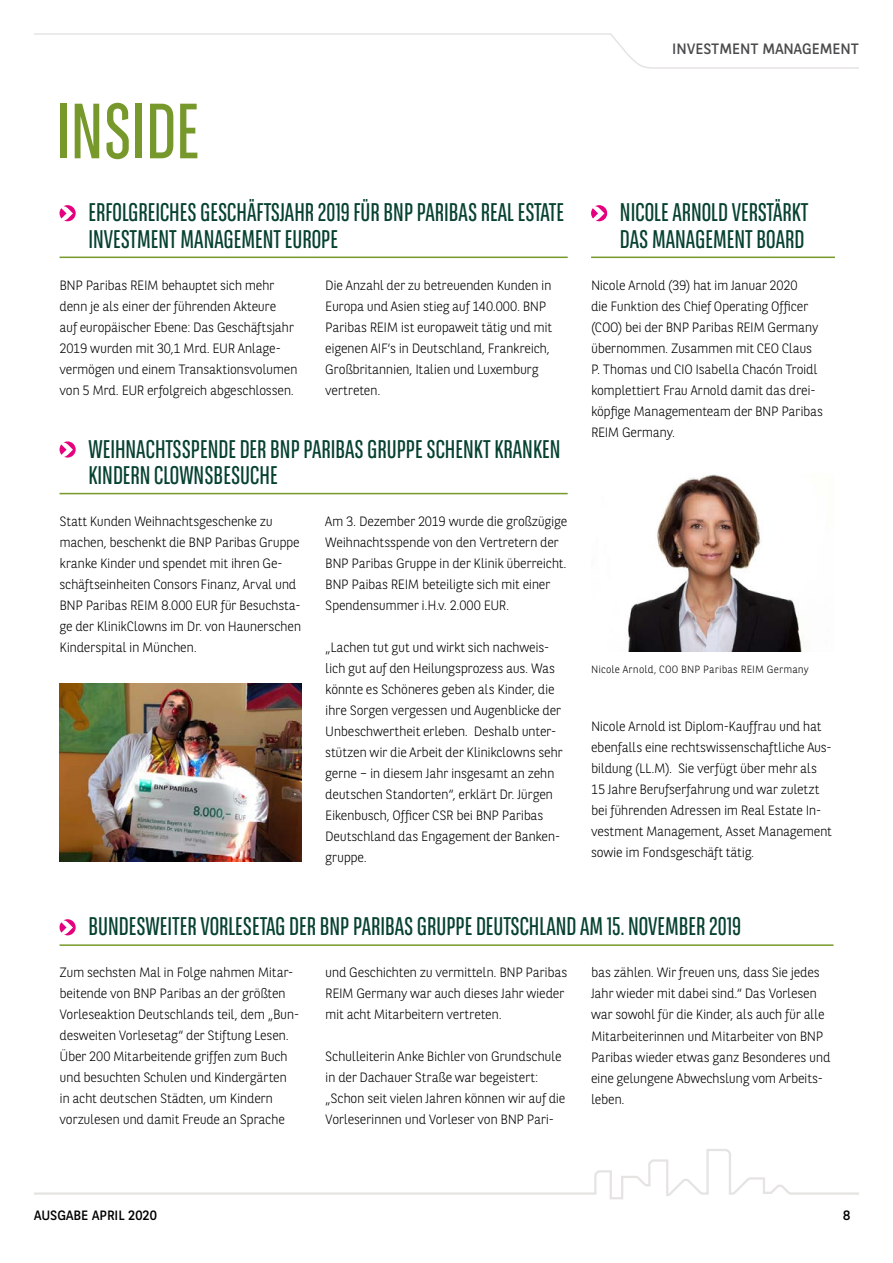
<style>
.page{position:relative;width:893px;height:1263px;background:#fff}
.page>*{position:absolute;margin:0;border:0;box-sizing:border-box;transform-origin:0 0}
.t1{font:78px "BNPP Sans Condensed";color:#77992b}
.t2{font:25.5px/26.2px "BNPP Sans Condensed";color:#074231}
.t3{font:15px "BNPP Sans";color:#4b4b4d}
.t4{font:300 13.5px/21px "BNPP Sans";letter-spacing:-.02em;color:#000}
.t5{font:13.5px "BNPP Sans";color:#000}
.t6{font:300 10.5px "BNPP Sans";letter-spacing:.015em;color:#000}
</style>
<div class="page">
<svg style="left:34px;top:33px;width:825px;height:36px"></svg>
<svg style="left:34px;top:1149px;width:825px;height:51px"></svg>
<hr style="left:60px;top:944px;width:773px;height:2px;background:#77992b">
<svg style="left:60px;top:919px;width:16px;height:16px"></svg>
<hr style="left:591px;top:257px;width:244px;height:1px;background:#77992b">
<svg style="left:591px;top:205px;width:16px;height:16px"></svg>
<img style="left:628px;top:474px;width:177px;height:178px">
<img style="left:60px;top:683px;width:242px;height:179px">
<hr style="left:60px;top:257px;width:508px;height:1px;background:#77992b">
<svg style="left:60px;top:205px;width:16px;height:16px"></svg>
<hr style="left:60px;top:493px;width:508px;height:1px;background:#77992b">
<svg style="left:60px;top:441px;width:16px;height:17px"></svg>
<h1 class="t1" style="left:56px;top:82px;width:145px">INSIDE</h1>
<h2 class="t2" style="left:88px;top:199px;width:477px">ERFOLGREICHES GESCHÄFTSJAHR 2019 FÜR BNP PARIBAS REAL ESTATE<br>INVESTMENT MANAGEMENT EUROPE</h2>
<p class="t4" style="left:60px;top:274px;width:240px">BNP Paribas REIM behauptet sich mehr denn je als einer der führenden Akteure<br>auf europäischer Ebene: Das Geschäftsjahr 2019 wurden mit 30,1 Mrd. EUR Anlage&shy;vermögen und einem Transaktionsvolumen von 5 Mrd. EUR erfolgreich abgeschlossen.</p>
<p class="t4" style="left:325px;top:274px;width:228px">Die Anzahl der zu betreuenden Kunden in Europa und Asien stieg auf 140.000. BNP Paribas REIM ist europaweit tätig und mit eigenen AIF‘s in Deutschland, Frankreich, Großbritannien, Italien und Luxemburg vertreten.</p>
<h2 class="t2" style="left:88px;top:435px;width:474px">WEIHNACHTSSPENDE DER BNP PARIBAS GRUPPE SCHENKT KRANKEN<br>KINDERN CLOWNSBESUCHE</h2>
<p class="t4" style="left:60px;top:510px;width:243px">Statt Kunden Weihnachtsgeschenke zu machen, beschenkt die BNP Paribas Gruppe kranke Kinder und spendet mit ihren Ge&shy;schäftseinheiten Consors Finanz, Arval und BNP Paribas REIM 8.000 EUR für Besuchsta&shy;ge der KlinikClowns im Dr. von Haunerschen Kinderspital in München.</p>
<p class="t4" style="left:325px;top:510px;width:243px">Am 3. Dezember 2019 wurde die großzügige Weihnachtsspende von den Vertretern der BNP Paribas Gruppe in der Klinik überreicht.<br>BNP Paibas REIM beteiligte sich mit einer Spendensummer i.H.v. 2.000 EUR.</p>
<p class="t4" style="left:325px;top:636px;width:239px">„Lachen tut gut und wirkt sich nachweis&shy;lich gut auf den Heilungsprozess aus. Was könnte es Schöneres geben als Kinder, die ihre Sorgen vergessen und Augenblicke der Unbeschwertheit erleben. Deshalb unter&shy;stützen wir die Arbeit der Klinikclowns sehr gerne – in diesem Jahr insgesamt an zehn deutschen Standorten“, erklärt Dr. Jürgen Eikenbusch, Officer CSR bei BNP Paribas Deutschland das Engagement der Banken&shy;gruppe.</p>
<p class="t3" style="left:672px;top:38px;width:188px">INVESTMENT MANAGEMENT</p>
<h2 class="t2" style="left:620px;top:199px;width:190px">NICOLE ARNOLD VERSTÄRKT<br>DAS MANAGEMENT BOARD</h2>
<p class="t4" style="left:591px;top:274px;width:234px">Nicole Arnold (39) hat im Januar 2020<br>die Funktion des Chief Operating Officer (COO) bei der BNP Paribas REIM Germany übernommen. Zusammen mit CEO Claus P. Thomas und CIO Isabella Chacón Troidl komplettiert Frau Arnold damit das drei&shy;köpfige Managementeam der BNP Paribas REIM Germany.</p>
<p class="t6" style="left:591px;top:662px;width:219px">Nicole Arnold, COO BNP Paribas REIM Germany</p>
<p class="t4" style="left:591px;top:715px;width:242px">Nicole Arnold ist Diplom-Kauffrau und hat ebenfalls eine rechtswissenschaftliche Aus&shy;bildung (LL.M). Sie verfügt über mehr als 15 Jahre Berufserfahrung und war zuletzt bei führenden Adressen im Real Estate In&shy;vestment Management, Asset Management sowie im Fondsgeschäft tätig.</p>
<h2 class="t2" style="left:88px;top:913px;width:654px">BUNDESWEITER VORLESETAG DER BNP PARIBAS GRUPPE DEUTSCHLAND AM 15. NOVEMBER 2019</h2>
<p class="t4" style="left:60px;top:961px;width:242px">Zum sechsten Mal in Folge nahmen Mitar&shy;beitende von BNP Paribas an der größten Vorleseaktion Deutschlands teil, dem „Bun&shy;desweiten Vorlesetag“ der Stiftung Lesen.<br>Über 200 Mitarbeitende griffen zum Buch und besuchten Schulen und Kindergärten in acht deutschen Städten, um Kindern vorzulesen und damit Freude an Sprache</p>
<p class="t4" style="left:325px;top:961px;width:244px">und Geschichten zu vermitteln. BNP Paribas<br>REIM Germany war auch dieses Jahr wieder mit acht Mitarbeitern vertreten.</p>
<p class="t4" style="left:325px;top:1046px;width:242px">Schulleiterin Anke Bichler von Grundschule in der Dachauer Straße war begeistert: „Schon seit vielen Jahren können wir auf die Vorleserinnen und Vorleser von BNP Pari-</p>
<p class="t4" style="left:591px;top:962px;width:241px">bas zählen. Wir freuen uns, dass Sie jedes Jahr wieder mit dabei sind.“ Das Vorlesen war sowohl für die Kinder, als auch für alle Mitarbeiterinnen und Mitarbeiter von BNP Paribas wieder etwas ganz Besonderes und eine gelungene Abwechslung vom Arbeits&shy;leben.</p>
<p class="t5" style="left:34px;top:1206px;width:124px">AUSGABE APRIL 2020</p>
<p class="t5" style="left:843px;top:1206px;width:9px">8</p>
</div>
